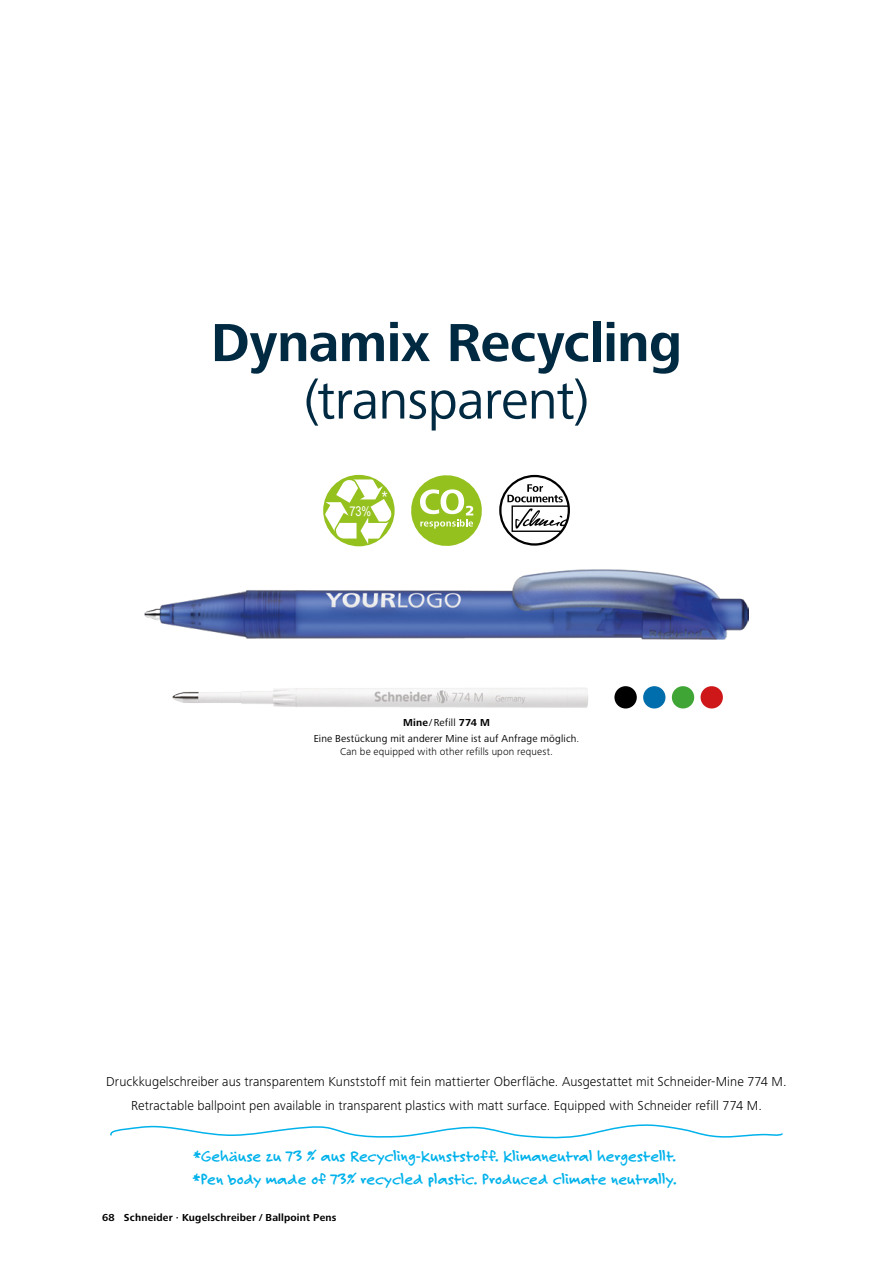
<style>
.page{position:relative;width:893px;height:1263px;background:#fff}
.page>*{position:absolute;margin:0;border:0;box-sizing:border-box;transform-origin:0 0}
.t1{font:700 55.5px "Frutiger Next LTW1 G";letter-spacing:-.01em;color:#002942}
.t2{font:55.5px "Frutiger Next LTW1 G";letter-spacing:-.015em;color:#002942}
.t3{font:17.7px "Frutiger Next LTW1 G";color:#fff}
.t4{font:700 16.5px/23.9px "Felt Tip Roman";letter-spacing:-.005em;color:#00b2eb}
.t5{font:300 13.5px/23.9px "Frutiger Next LTW1 G";letter-spacing:.01em;color:#000;text-align:center}
.t6{font:13.5px "Arial Narrow";color:#fff}
.t7{font:10.5px/15.9px "Frutiger Next LTW1 G";letter-spacing:.015em;color:#000;text-align:center}
.t8{font:300 10.5px "Frutiger Next LTW1 G";letter-spacing:.02em;color:#000}
.t9{font:700 10.5px "Frutiger Next LTW1 G";letter-spacing:.015em;color:#000}
.s1{font-weight:700}
.s2{font-weight:300}
</style>
<div class="page">
<img style="left:144px;top:569px;width:604px;height:70px">
<svg style="left:110px;top:1124px;width:673px;height:15px"></svg>
<svg style="left:411px;top:475px;width:71px;height:71px"></svg>
<svg style="left:499px;top:475px;width:71px;height:71px"></svg>
<div style="left:643px;top:686px;width:22px;height:22px;background:#006dac;border-radius:50%"></div>
<div style="left:672px;top:686px;width:22px;height:22px;background:#3fa535;border-radius:50%"></div>
<div style="left:701px;top:686px;width:22px;height:22px;background:#cd1719;border-radius:50%"></div>
<div style="left:614px;top:686px;width:23px;height:22px;background:#000;border-radius:50%"></div>
<img style="left:172px;top:687px;width:416px;height:21px">
<svg style="left:323px;top:475px;width:72px;height:71px"></svg>
<svg style="left:325px;top:479px;width:66px;height:64px"></svg>
<h1 class="t1" style="left:211px;top:311px;width:473px">Dynamix Recycling</h1>
<h1 class="t2" style="left:304px;top:368px;width:287px">(transparent)</h1>
<p class="t6" style="left:349px;top:501px;width:24px">73%</p>
<h2 class="t3" style="left:381px;top:487px;width:9px">*</h2>
<p class="t7" style="left:314px;top:715px;width:267px"><span class="s1">Mine</span>/Refill <span class="s1">774 M<br></span>Eine Bestückung mit anderer Mine ist auf Anfrage möglich<span class="s2">.</span></p>
<p class="t8" style="left:340px;top:745px;width:214px">Can be equipped with other refills upon request.</p>
<p class="t5" style="left:106px;top:1070px;width:682px">Druckkugelschreiber aus transparentem Kunststoff mit fein mattierter Oberfläche. Ausgestattet mit Schneider-Mine 774 M.<br>Retractable ballpoint pen available in transparent plastics with matt surface. Equipped with Schneider refill 774 M.</p>
<p class="t4" style="left:193px;top:1143px;width:485px">*Gehäuse zu 73 % aus Recycling-Kunststoff. Klimaneutral hergestellt. *Pen body made of 73% recycled plastic. Produced climate neutrally.</p>
<p class="t9" style="left:102px;top:1211px;width:236px">68 Schneider · Kugelschreiber / Ballpoint Pens</p>
</div>
